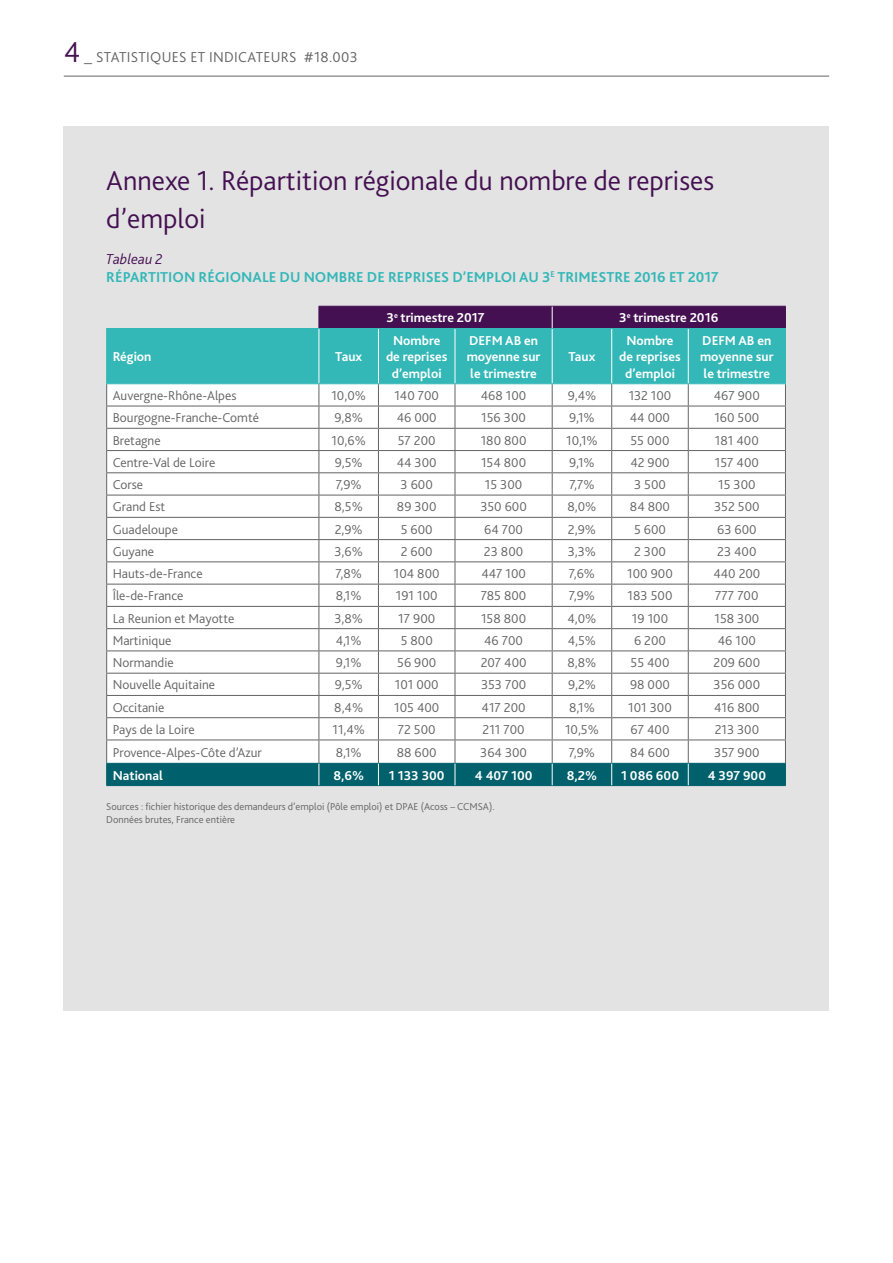
<style>
.page{position:relative;width:893px;height:1263px;background:#fff}
.page>*{position:absolute;margin:0;border:0;box-sizing:border-box;transform-origin:0 0}
.t1{font:300 28.5px/37.5px "Bliss 2";color:#441051}
.t2{font:700 15px/18px "Bliss 2";color:#33b7b7}
.t3{font:300 15px "Bliss 2";letter-spacing:.02em;color:#646363}
.t4{font:300 13.5px "Bliss 2";color:#646363}
.t5{font:700 13.5px/16.5px "Bliss 2";color:#fff;text-align:center}
.t6{font:300 10.5px/13.5px "Bliss 2";color:#646363}
.s1{font-size:30px;color:#441051}
.s2{font-size:18px}
.s3{font-weight:300;font-style:italic;color:#441051}
</style>
<div class="page">
<hr style="left:64px;top:76px;width:765px;height:1px;background:#646363">
<div style="left:64px;top:126px;width:765px;height:885px;background:#e3e3e3"></div>
<hr style="left:106px;top:785px;width:213px;height:1px;background:#00616d">
<hr style="left:319px;top:785px;width:59px;height:1px;background:#00616d">
<hr style="left:378px;top:785px;width:77px;height:1px;background:#00616d">
<hr style="left:455px;top:785px;width:97px;height:1px;background:#00616d">
<hr style="left:552px;top:785px;width:60px;height:1px;background:#00616d">
<hr style="left:612px;top:785px;width:76px;height:1px;background:#00616d">
<hr style="left:688px;top:785px;width:98px;height:1px;background:#00616d">
<svg style="left:106px;top:306px;width:680px;height:479px;background:#cee0e3"></svg>
<p class="t3" style="left:64px;top:47px;width:295px"><span class="s1">4</span> <span class="s2">_</span> STATISTIQUES ET INDICATEURS #18.003</p>
<h1 class="t1" style="left:106px;top:162px;width:609px">Annexe 1. Répartition régionale du nombre de reprises d’emploi</h1>
<p class="t2" style="left:106px;top:250px;width:614px"><span class="s3">Tableau 2<br></span>RÉPARTITION RÉGIONALE DU NOMBRE DE REPRISES D’EMPLOI AU 3<sup>E</sup> TRIMESTRE 2016 ET 2017</p>
<p class="t5" style="left:386px;top:310px;width:100px">3<sup>e</sup> trimestre 2017</p>
<p class="t5" style="left:619px;top:310px;width:101px">3<sup>e</sup> trimestre 2016</p>
<p class="t5" style="left:113px;top:348px;width:40px">Région</p>
<p class="t5" style="left:335px;top:348px;width:29px">Taux</p>
<p class="t5" style="left:386px;top:332px;width:63px">Nombre de reprises d’emploi</p>
<p class="t5" style="left:467px;top:332px;width:75px;text-align:left">DEFM AB en moyenne sur le trimestre</p>
<p class="t5" style="left:619px;top:332px;width:63px">Nombre de reprises d’emploi</p>
<p class="t5" style="left:700px;top:332px;width:75px;text-align:left">DEFM AB en moyenne sur le trimestre</p>
<p class="t5" style="left:568px;top:348px;width:29px">Taux</p>
<p class="t4" style="left:113px;top:387px;width:125px">Auvergne-Rhône-Alpes</p>
<p class="t4" style="left:331px;top:387px;width:36px">10,0%</p>
<p class="t4" style="left:394px;top:387px;width:46px">140 700</p>
<p class="t4" style="left:481px;top:387px;width:47px">468 100</p>
<p class="t4" style="left:568px;top:387px;width:30px">9,4%</p>
<p class="t4" style="left:629px;top:387px;width:44px">132 100</p>
<p class="t4" style="left:714px;top:387px;width:47px">467 900</p>
<p class="t4" style="left:113px;top:409px;width:148px">Bourgogne-Franche-Comté</p>
<p class="t4" style="left:334px;top:409px;width:30px">9,8%</p>
<p class="t4" style="left:397px;top:409px;width:42px">46 000</p>
<p class="t4" style="left:481px;top:409px;width:46px">156 300</p>
<p class="t4" style="left:569px;top:409px;width:27px">9,1%</p>
<p class="t4" style="left:630px;top:409px;width:42px">44 000</p>
<p class="t4" style="left:714px;top:409px;width:46px">160 500</p>
<p class="t4" style="left:113px;top:432px;width:50px">Bretagne</p>
<p class="t4" style="left:332px;top:432px;width:36px">10,6%</p>
<p class="t4" style="left:398px;top:432px;width:39px">57 200</p>
<p class="t4" style="left:481px;top:432px;width:47px">180 800</p>
<p class="t4" style="left:566px;top:432px;width:33px">10,1%</p>
<p class="t4" style="left:630px;top:432px;width:41px">55 000</p>
<p class="t4" style="left:715px;top:432px;width:45px">181 400</p>
<p class="t4" style="left:113px;top:454px;width:104px">Centre-Val de Loire</p>
<p class="t4" style="left:335px;top:454px;width:30px">9,5%</p>
<p class="t4" style="left:397px;top:454px;width:41px">44 300</p>
<p class="t4" style="left:481px;top:454px;width:47px">154 800</p>
<p class="t4" style="left:569px;top:454px;width:27px">9,1%</p>
<p class="t4" style="left:630px;top:454px;width:41px">42 900</p>
<p class="t4" style="left:715px;top:454px;width:46px">157 400</p>
<p class="t4" style="left:113px;top:476px;width:32px">Corse</p>
<p class="t4" style="left:336px;top:476px;width:28px">7,9%</p>
<p class="t4" style="left:401px;top:476px;width:34px">3 600</p>
<p class="t4" style="left:485px;top:476px;width:39px">15 300</p>
<p class="t4" style="left:569px;top:476px;width:27px">7,7%</p>
<p class="t4" style="left:634px;top:476px;width:33px">3 500</p>
<p class="t4" style="left:718px;top:476px;width:39px">15 300</p>
<p class="t4" style="left:113px;top:498px;width:54px">Grand Est</p>
<p class="t4" style="left:335px;top:498px;width:30px">8,5%</p>
<p class="t4" style="left:397px;top:498px;width:41px">89 300</p>
<p class="t4" style="left:480px;top:498px;width:48px">350 600</p>
<p class="t4" style="left:567px;top:498px;width:30px">8,0%</p>
<p class="t4" style="left:630px;top:498px;width:42px">84 800</p>
<p class="t4" style="left:714px;top:498px;width:47px">352 500</p>
<p class="t4" style="left:113px;top:521px;width:67px">Guadeloupe</p>
<p class="t4" style="left:335px;top:521px;width:30px">2,9%</p>
<p class="t4" style="left:401px;top:521px;width:33px">5 600</p>
<p class="t4" style="left:484px;top:521px;width:40px">64 700</p>
<p class="t4" style="left:568px;top:521px;width:30px">2,9%</p>
<p class="t4" style="left:634px;top:521px;width:33px">5 600</p>
<p class="t4" style="left:717px;top:521px;width:41px">63 600</p>
<p class="t4" style="left:113px;top:543px;width:43px">Guyane</p>
<p class="t4" style="left:334px;top:543px;width:30px">3,6%</p>
<p class="t4" style="left:401px;top:543px;width:33px">2 600</p>
<p class="t4" style="left:484px;top:543px;width:41px">23 800</p>
<p class="t4" style="left:568px;top:543px;width:30px">3,3%</p>
<p class="t4" style="left:634px;top:543px;width:33px">2 300</p>
<p class="t4" style="left:717px;top:543px;width:41px">23 400</p>
<p class="t4" style="left:113px;top:565px;width:91px">Hauts-de-France</p>
<p class="t4" style="left:336px;top:565px;width:28px">7,8%</p>
<p class="t4" style="left:394px;top:565px;width:47px">104 800</p>
<p class="t4" style="left:481px;top:565px;width:46px">447 100</p>
<p class="t4" style="left:569px;top:565px;width:28px">7,6%</p>
<p class="t4" style="left:627px;top:565px;width:47px">100 900</p>
<p class="t4" style="left:713px;top:565px;width:48px">440 200</p>
<p class="t4" style="left:113px;top:587px;width:72px">Île-de-France</p>
<p class="t4" style="left:336px;top:587px;width:27px">8,1%</p>
<p class="t4" style="left:396px;top:587px;width:43px">191 100</p>
<p class="t4" style="left:481px;top:587px;width:47px">785 800</p>
<p class="t4" style="left:569px;top:587px;width:28px">7,9%</p>
<p class="t4" style="left:628px;top:587px;width:46px">183 500</p>
<p class="t4" style="left:715px;top:587px;width:45px">777 700</p>
<p class="t4" style="left:113px;top:610px;width:123px">La Reunion et Mayotte</p>
<p class="t4" style="left:334px;top:610px;width:30px">3,8%</p>
<p class="t4" style="left:398px;top:610px;width:38px">17 900</p>
<p class="t4" style="left:481px;top:610px;width:47px">158 800</p>
<p class="t4" style="left:568px;top:610px;width:30px">4,0%</p>
<p class="t4" style="left:632px;top:610px;width:38px">19 100</p>
<p class="t4" style="left:714px;top:610px;width:46px">158 300</p>
<p class="t4" style="left:113px;top:632px;width:60px">Martinique</p>
<p class="t4" style="left:336px;top:632px;width:27px">4,1%</p>
<p class="t4" style="left:401px;top:632px;width:34px">5 800</p>
<p class="t4" style="left:484px;top:632px;width:40px">46 700</p>
<p class="t4" style="left:568px;top:632px;width:30px">4,5%</p>
<p class="t4" style="left:634px;top:632px;width:33px">6 200</p>
<p class="t4" style="left:718px;top:632px;width:40px">46 100</p>
<p class="t4" style="left:113px;top:654px;width:62px">Normandie</p>
<p class="t4" style="left:336px;top:654px;width:27px">9,1%</p>
<p class="t4" style="left:397px;top:654px;width:41px">56 900</p>
<p class="t4" style="left:481px;top:654px;width:47px">207 400</p>
<p class="t4" style="left:568px;top:654px;width:30px">8,8%</p>
<p class="t4" style="left:630px;top:654px;width:41px">55 400</p>
<p class="t4" style="left:714px;top:654px;width:48px">209 600</p>
<p class="t4" style="left:113px;top:677px;width:104px">Nouvelle Aquitaine</p>
<p class="t4" style="left:335px;top:677px;width:30px">9,5%</p>
<p class="t4" style="left:395px;top:677px;width:45px">101 000</p>
<p class="t4" style="left:481px;top:677px;width:47px">353 700</p>
<p class="t4" style="left:568px;top:677px;width:30px">9,2%</p>
<p class="t4" style="left:630px;top:677px;width:41px">98 000</p>
<p class="t4" style="left:714px;top:677px;width:48px">356 000</p>
<p class="t4" style="left:113px;top:699px;width:53px">Occitanie</p>
<p class="t4" style="left:334px;top:699px;width:30px">8,4%</p>
<p class="t4" style="left:394px;top:699px;width:47px">105 400</p>
<p class="t4" style="left:482px;top:699px;width:45px">417 200</p>
<p class="t4" style="left:569px;top:699px;width:27px">8,1%</p>
<p class="t4" style="left:628px;top:699px;width:45px">101 300</p>
<p class="t4" style="left:714px;top:699px;width:47px">416 800</p>
<p class="t4" style="left:113px;top:721px;width:83px">Pays de la Loire</p>
<p class="t4" style="left:332px;top:721px;width:34px">11,4%</p>
<p class="t4" style="left:398px;top:721px;width:39px">72 500</p>
<p class="t4" style="left:483px;top:721px;width:44px">211 700</p>
<p class="t4" style="left:565px;top:721px;width:35px">10,5%</p>
<p class="t4" style="left:631px;top:721px;width:40px">67 400</p>
<p class="t4" style="left:715px;top:721px;width:46px">213 300</p>
<p class="t4" style="left:113px;top:744px;width:151px">Provence-Alpes-Côte d’Azur</p>
<p class="t4" style="left:336px;top:744px;width:27px">8,1%</p>
<p class="t4" style="left:397px;top:744px;width:41px">88 600</p>
<p class="t4" style="left:480px;top:744px;width:48px">364 300</p>
<p class="t4" style="left:569px;top:744px;width:28px">7,9%</p>
<p class="t4" style="left:630px;top:744px;width:41px">84 600</p>
<p class="t4" style="left:714px;top:744px;width:47px">357 900</p>
<p class="t5" style="left:113px;top:767px;width:52px">National</p>
<p class="t5" style="left:333px;top:767px;width:32px">8,6%</p>
<p class="t5" style="left:389px;top:767px;width:57px">1 133 300</p>
<p class="t5" style="left:475px;top:767px;width:59px">4 407 100</p>
<p class="t5" style="left:567px;top:767px;width:32px">8,2%</p>
<p class="t5" style="left:621px;top:767px;width:60px">1 086 600</p>
<p class="t5" style="left:708px;top:767px;width:60px">4 397 900</p>
<p class="t6" style="left:106px;top:800px;width:390px">Sources : fichier historique des demandeurs d’emploi (Pôle emploi) et DPAE (Acoss – CCMSA).<br>Données brutes, France entière</p>
</div>
